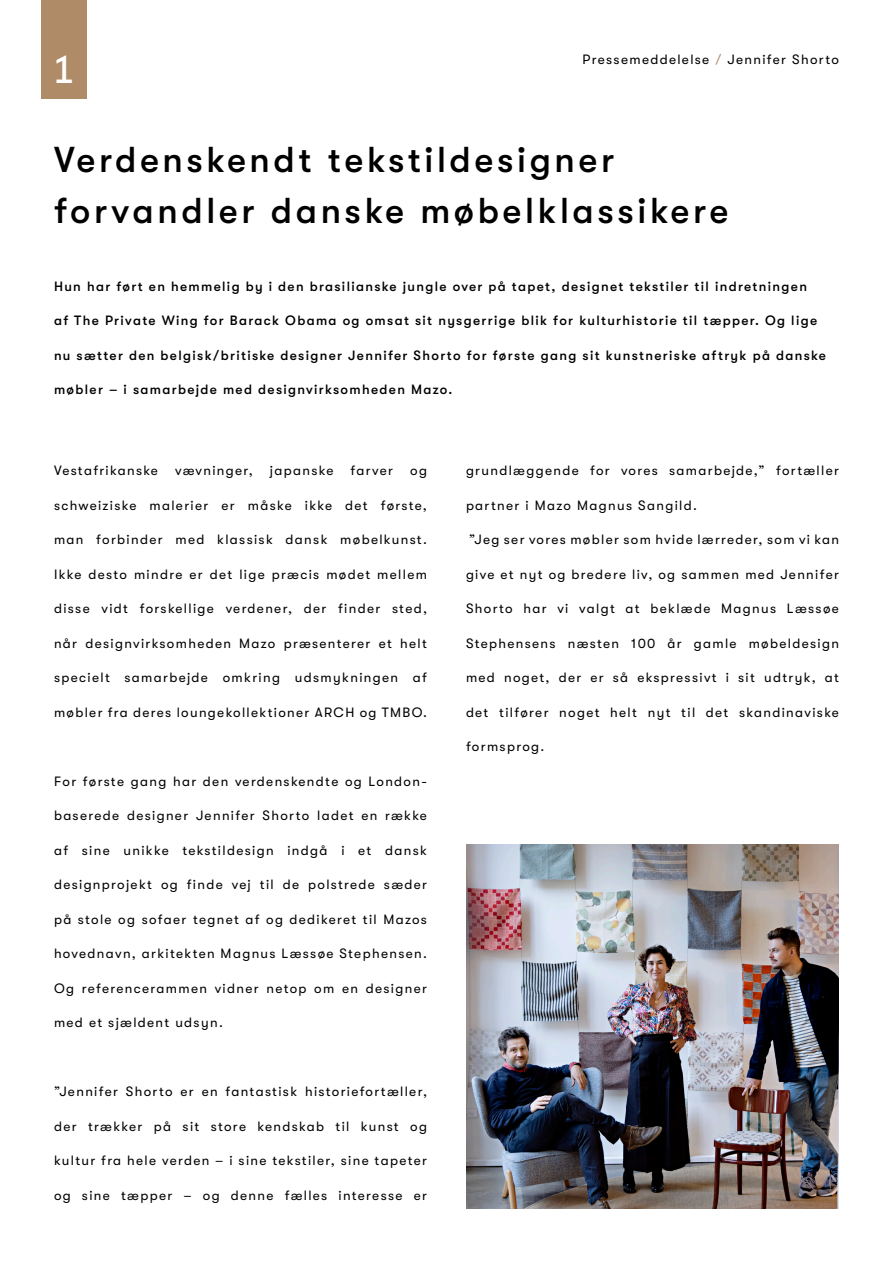
<style>
.page{position:relative;width:893px;height:1263px;background:#fff}
.page>*{position:absolute;margin:0;border:0;box-sizing:border-box;transform-origin:0 0}
.t1{font:500 36px/51px "GT Walsheim Pro";letter-spacing:.1em;color:#000}
.t2{font:36px "Futwora Pro";color:#fff}
.t3{font:13.5px "GT Walsheim Pro";letter-spacing:.1em;color:#000}
.t4{font:500 13.5px "GT Walsheim Pro";letter-spacing:.1em;color:#000}
.s1{color:#b08a66}
</style>
<div class="page">
<img style="left:466px;top:845px;width:373px;height:364px">
<div style="left:41px;top:0;width:46px;height:99px;background:#b08b67"></div>
<p class="t2" style="left:54px;top:43px;width:21px">1</p>
<p class="t3" style="left:583px;top:52px;width:258px">Pressemeddelelse <span class="s1">/</span> Jennifer Shorto</p>
<p class="t1" style="left:54px;top:134px;width:676px">Verdenskendt tekstildesigner forvandler danske møbelklassikere</p>
<p class="t4" style="left:54px;top:279px;width:754px">Hun har ført en hemmelig by i den brasilianske jungle over på tapet, designet tekstiler til indretningen</p>
<p class="t4" style="left:54px;top:313px;width:765px">af The Private Wing for Barack Obama og omsat sit nysgerrige blik for kulturhistorie til tæpper. Og lige</p>
<p class="t4" style="left:54px;top:348px;width:774px">nu sætter den belgisk/britiske designer Jennifer Shorto for første gang sit kunstneriske aftryk på danske</p>
<p class="t4" style="left:54px;top:382px;width:400px">møbler – i samarbejde med designvirksomheden Mazo.</p>
<p class="t3" style="left:54px;top:463px;width:105px">Vestafrikanske</p>
<p class="t3" style="left:175px;top:463px;width:79px">vævninger,</p>
<p class="t3" style="left:270px;top:463px;width:65px">japanske</p>
<p class="t3" style="left:351px;top:463px;width:44px">farver</p>
<p class="t3" style="left:410px;top:463px;width:18px">og</p>
<p class="t3" style="left:54px;top:498px;width:374px">schweiziske malerier er måske ikke det første,</p>
<p class="t3" style="left:54px;top:532px;width:374px">man forbinder med klassisk dansk møbelkunst.</p>
<p class="t3" style="left:54px;top:567px;width:374px">Ikke desto mindre er det lige præcis mødet mellem</p>
<p class="t3" style="left:54px;top:601px;width:374px">disse vidt forskellige verdener, der finder sted,</p>
<p class="t3" style="left:54px;top:636px;width:374px">når designvirksomheden Mazo præsenterer et helt</p>
<p class="t3" style="left:54px;top:670px;width:374px">specielt samarbejde omkring udsmykningen af</p>
<p class="t3" style="left:54px;top:705px;width:374px">møbler fra deres loungekollektioner ARCH og TMBO.</p>
<p class="t3" style="left:54px;top:774px;width:374px">For første gang har den verdenskendte og London-</p>
<p class="t3" style="left:54px;top:808px;width:374px">baserede designer Jennifer Shorto ladet en række</p>
<p class="t3" style="left:54px;top:843px;width:374px">af sine unikke tekstildesign indgå i et dansk</p>
<p class="t3" style="left:54px;top:877px;width:374px">designprojekt og finde vej til de polstrede sæder</p>
<p class="t3" style="left:54px;top:912px;width:374px">på stole og sofaer tegnet af og dedikeret til Mazos</p>
<p class="t3" style="left:54px;top:946px;width:374px">hovednavn, arkitekten Magnus Læssøe Stephensen.</p>
<p class="t3" style="left:54px;top:981px;width:374px">Og referencerammen vidner netop om en designer</p>
<p class="t3" style="left:54px;top:1015px;width:170px">med et sjældent udsyn.</p>
<p class="t3" style="left:54px;top:1084px;width:374px">”Jennifer Shorto er en fantastisk historiefortæller,</p>
<p class="t3" style="left:54px;top:1119px;width:374px">der trækker på sit store kendskab til kunst og</p>
<p class="t3" style="left:54px;top:1153px;width:375px">kultur fra hele verden – i sine tekstiler, sine tapeter</p>
<p class="t3" style="left:54px;top:1188px;width:374px">og sine tæpper – og denne fælles interesse er</p>
<p class="t3" style="left:466px;top:463px;width:374px">grundlæggende for vores samarbejde,” fortæller</p>
<p class="t3" style="left:466px;top:498px;width:233px">partner i Mazo Magnus Sangild.</p>
<p class="t3" style="left:469px;top:532px;width:371px">”Jeg ser vores møbler som hvide lærreder, som vi kan</p>
<p class="t3" style="left:466px;top:567px;width:374px">give et nyt og bredere liv, og sammen med Jennifer</p>
<p class="t3" style="left:466px;top:601px;width:374px">Shorto har vi valgt at beklæde Magnus Læssøe</p>
<p class="t3" style="left:466px;top:636px;width:374px">Stephensens næsten 100 år gamle møbeldesign</p>
<p class="t3" style="left:466px;top:670px;width:374px">med noget, der er så ekspressivt i sit udtryk, at</p>
<p class="t3" style="left:466px;top:705px;width:374px">det tilfører noget helt nyt til det skandinaviske</p>
<p class="t3" style="left:466px;top:739px;width:80px">formsprog.</p>
</div>
